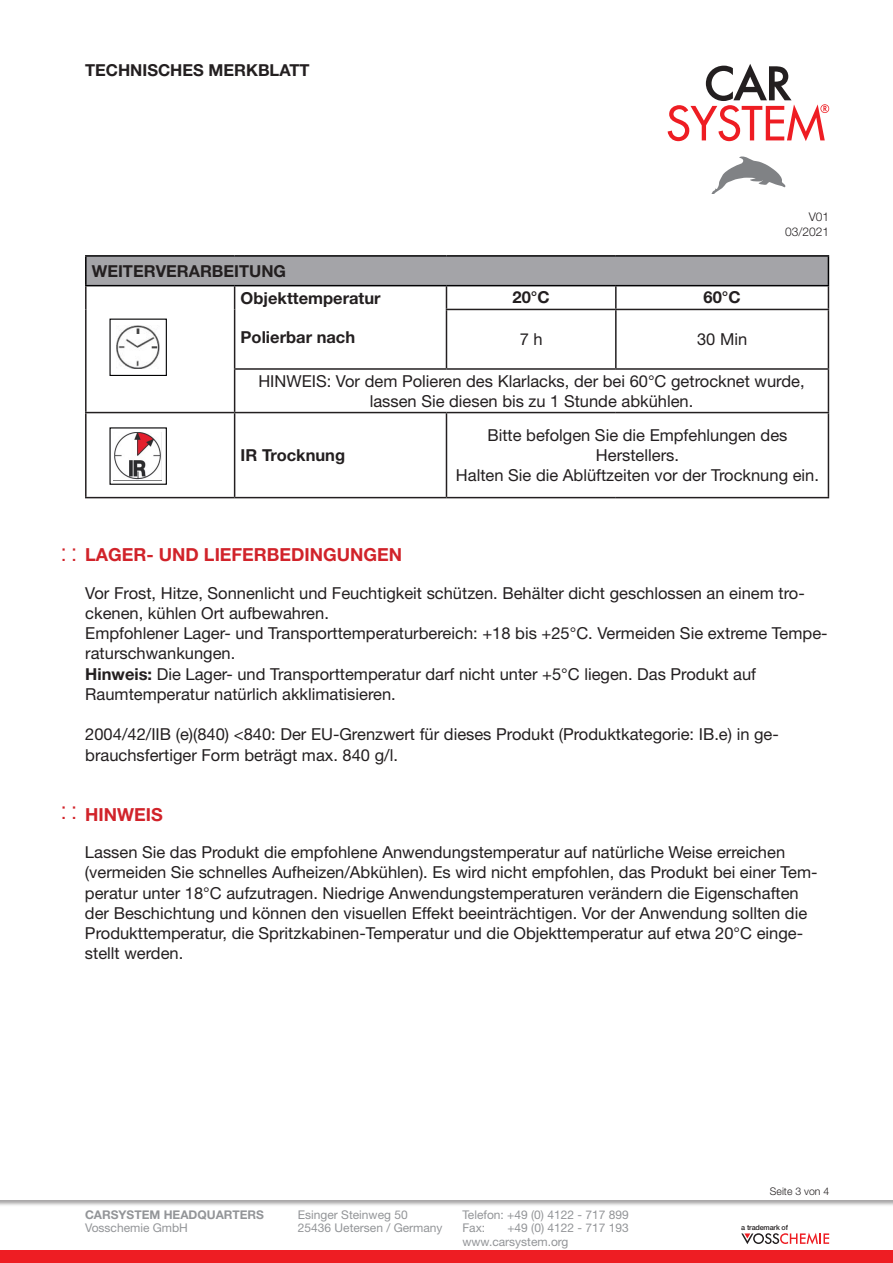
<style>
.page{position:relative;width:893px;height:1263px;background:#fff}
.page>*{position:absolute;margin:0;border:0;box-sizing:border-box;transform-origin:0 0}
.t1{font:700 18px "Helvetica Neue LT Pro";color:#d1232a}
.t2{font:16.5px/20.2px "Helvetica Neue LT Pro";color:#231f20}
.t3{font:700 16.5px "Helvetica Neue LT Pro";color:#231f20}
.AdressBlock{font:12px "Helvetica Neue LT Pro";color:#939598}
.AdressBlock_Head{font:700 12px "Helvetica Neue LT Pro";color:#939598}
.t4{font:300 12px "Helvetica Neue LT Pro";color:#231f20}
.t5{font:300 10.5px "Helvetica Neue LT Pro";color:#231f20}
.t6{font:500 7.2px "Helvetica Neue LT Pro";letter-spacing:-.02em;color:#231f20}
.s1{font-family:"Voss Font";font-weight:400;font-size:19.5px}
.s2{font-weight:700}
</style>
<div class="page">
<svg style="left:668px;top:64px;width:161px;height:77px"></svg>
<svg style="left:711px;top:156px;width:74px;height:38px"></svg>
<div style="left:0;top:1198px;width:893px;height:65px;background:#231f20;opacity:.4"></div>
<div style="left:0;top:1250px;width:893px;height:13px;background:#ee1d23"></div>
<svg style="left:741px;top:1233px;width:88px;height:11px"></svg>
<div style="left:86px;top:256px;width:742px;height:30px;background:#a4a4a8"></div>
<svg style="left:87px;top:286px;width:359px;height:211px"></svg>
<svg style="left:446px;top:286px;width:382px;height:211px"></svg>
<hr style="left:85px;top:286px;width:2px;height:23px;background:#231f20">
<svg style="left:234px;top:286px;width:1px;height:23px"></svg>
<svg style="left:446px;top:286px;width:1px;height:23px"></svg>
<hr style="left:615px;top:286px;width:2px;height:23px;background:#231f20">
<hr style="left:85px;top:309px;width:2px;height:60px;background:#231f20">
<hr style="left:234px;top:309px;width:1px;height:59px;background:#231f20">
<hr style="left:446px;top:309px;width:170px;height:1px;background:#231f20">
<hr style="left:446px;top:310px;width:1px;height:58px;background:#231f20">
<hr style="left:616px;top:309px;width:213px;height:1px;background:#231f20">
<hr style="left:615px;top:310px;width:2px;height:58px;background:#231f20">
<hr style="left:828px;top:310px;width:1px;height:58px;background:#231f20">
<hr style="left:85px;top:369px;width:2px;height:43px;background:#231f20">
<hr style="left:234px;top:368px;width:212px;height:2px;background:#231f20">
<hr style="left:234px;top:370px;width:1px;height:42px;background:#231f20">
<hr style="left:446px;top:368px;width:170px;height:2px;background:#231f20">
<hr style="left:616px;top:368px;width:213px;height:2px;background:#231f20">
<hr style="left:828px;top:370px;width:1px;height:42px;background:#231f20">
<hr style="left:85px;top:412px;width:150px;height:1px;background:#231f20">
<hr style="left:85px;top:413px;width:2px;height:84px;background:#231f20">
<hr style="left:235px;top:412px;width:211px;height:1px;background:#231f20">
<hr style="left:234px;top:413px;width:1px;height:84px;background:#231f20">
<hr style="left:446px;top:412px;width:170px;height:1px;background:#231f20">
<hr style="left:446px;top:413px;width:1px;height:84px;background:#231f20">
<hr style="left:616px;top:412px;width:213px;height:1px;background:#231f20">
<hr style="left:828px;top:413px;width:1px;height:84px;background:#231f20">
<hr style="left:85px;top:497px;width:150px;height:1px;background:#231f20">
<hr style="left:235px;top:497px;width:211px;height:1px;background:#231f20">
<hr style="left:446px;top:497px;width:170px;height:1px;background:#231f20">
<hr style="left:616px;top:497px;width:213px;height:1px;background:#231f20">
<hr style="left:85px;top:255px;width:150px;height:2px;background:#000002">
<hr style="left:85px;top:257px;width:2px;height:28px;background:#000002">
<hr style="left:235px;top:255px;width:211px;height:2px;background:#000002">
<hr style="left:446px;top:255px;width:170px;height:2px;background:#000002">
<hr style="left:616px;top:255px;width:213px;height:2px;background:#000002">
<svg style="left:828px;top:257px;width:1px;height:52px"></svg>
<hr style="left:85px;top:285px;width:150px;height:1px;background:#000002">
<hr style="left:235px;top:285px;width:211px;height:1px;background:#000002">
<hr style="left:446px;top:285px;width:170px;height:1px;background:#000002">
<hr style="left:616px;top:285px;width:213px;height:1px;background:#000002">
<svg style="left:109px;top:318px;width:58px;height:59px"></svg>
<img style="left:116px;top:325px;width:44px;height:44px">
<svg style="left:109px;top:427px;width:58px;height:58px"></svg>
<img style="left:114px;top:432px;width:47px;height:48px">
<p class="t3" style="left:85px;top:59px;width:226px">TECHNISCHES MERKBLATT</p>
<p class="t4" style="left:809px;top:210px;width:22px">V01</p>
<p class="t4" style="left:785px;top:224px;width:46px">03/2021</p>
<p class="t3" style="left:92px;top:261px;width:196px">WEITERVERARBEITUNG</p>
<p class="t3" style="left:241px;top:287px;width:141px">Objekttemperatur</p>
<p class="t3" style="left:241px;top:327px;width:116px">Polierbar nach</p>
<p class="t3" style="left:513px;top:287px;width:39px">20°C</p>
<p class="t3" style="left:703px;top:287px;width:39px">60°C</p>
<p class="t2" style="left:520px;top:329px;width:24px">7 h</p>
<p class="t2" style="left:697px;top:329px;width:52px">30 Min</p>
<p class="t2" style="left:258px;top:371px;width:548px;line-height:19.8px;text-align:center">HINWEIS: Vor dem Polieren des Klarlacks, der bei 60°C getrocknet wurde, lassen Sie diesen bis zu 1 Stunde abkühlen.</p>
<p class="t3" style="left:241px;top:445px;width:106px">IR Trocknung</p>
<p class="t2" style="left:487px;top:425px;width:302px">Bitte befolgen Sie die Empfehlungen des</p>
<p class="t2" style="left:596px;top:445px;width:85px">Herstellers.</p>
<p class="t2" style="left:456px;top:465px;width:365px">Halten Sie die Ablüftzeiten vor der Trocknung ein.</p>
<p class="t1" style="left:61px;top:544px;width:343px"><span class="s1">:</span> LAGER- UND LIEFERBEDINGUNGEN</p>
<p class="t2" style="left:85px;top:582px;width:721px">Vor Frost, Hitze, Sonnenlicht und Feuchtigkeit schützen. Behälter dicht geschlossen an einem tro&shy;ckenen, kühlen Ort aufbewahren.</p>
<p class="t2" style="left:85px;top:623px;width:744px">Empfohlener Lager- und Transporttemperaturbereich: +18 bis +25°C. Vermeiden Sie extreme Tempe&shy;raturschwankungen.</p>
<p class="t2" style="left:85px;top:663px;width:672px"><span class="s2">Hinweis:</span> Die Lager- und Transporttemperatur darf nicht unter +5°C liegen. Das Produkt auf<br>Raumtemperatur natürlich akklimatisieren.</p>
<p class="t2" style="left:85px;top:724px;width:695px">2004/42/IIB (e)(840) &lt;840: Der EU-Grenzwert für dieses Produkt (Produktkategorie: IB.e) in ge&shy;brauchsfertiger Form beträgt max. 840 g/l.</p>
<p class="t1" style="left:61px;top:803px;width:104px"><span class="s1">:</span> HINWEIS</p>
<p class="t2" style="left:85px;top:842px;width:734px">Lassen Sie das Produkt die empfohlene Anwendungstemperatur auf natürliche Weise erreichen (vermeiden Sie schnelles Aufheizen/Abkühlen). Es wird nicht empfohlen, das Produkt bei einer Tem&shy;peratur unter 18°C aufzutragen. Niedrige Anwendungstemperaturen verändern die Eigenschaften der Beschichtung und können den visuellen Effekt beeinträchtigen. Vor der Anwendung sollten die Produkttemperatur, die Spritzkabinen-Temperatur und die Objekttemperatur auf etwa 20°C einge&shy;stellt werden.</p>
<p class="AdressBlock_Head" style="left:85px;top:1207px;width:180px">CARSYSTEM HEADQUARTERS</p>
<p class="AdressBlock" style="left:85px;top:1221px;width:104px">Vosschemie GmbH</p>
<p class="AdressBlock" style="left:298px;top:1207px;width:111px">Esinger Steinweg 50</p>
<p class="AdressBlock" style="left:298px;top:1221px;width:146px">25436 Uetersen / Germany</p>
<p class="AdressBlock" style="left:462px;top:1207px;width:168px">Telefon: +49 (0) 4122 - 717 899</p>
<p class="AdressBlock" style="left:462px;top:1221px;width:24px">Fax:</p>
<p class="AdressBlock" style="left:507px;top:1221px;width:123px">+49 (0) 4122 - 717 193</p>
<p class="AdressBlock" style="left:462px;top:1234px;width:108px">www.carsystem.org</p>
<p class="t5" style="left:770px;top:1184px;width:61px">Seite 3 von 4</p>
<p class="t6" style="left:741px;top:1223px;width:48px">a trademark of</p>
</div>
